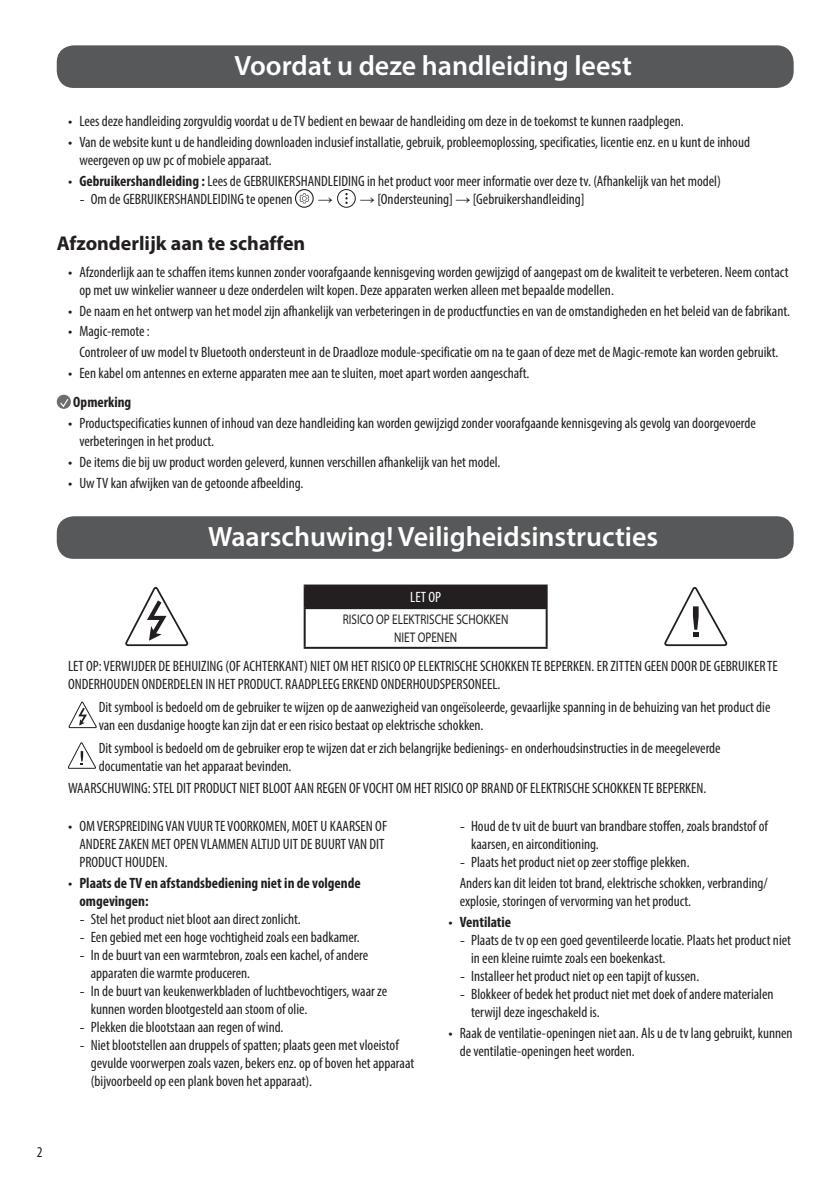
<style>
.page{position:relative;width:840px;height:1191px;background:#fff}
.page>*{position:absolute;margin:0;border:0;box-sizing:border-box;transform-origin:0 0}
.t1{font:600 28px "Myriad Pro";color:#fff}
.Title3{font:700 20px "Myriad Pro";color:#231f20}
.Bullet_Indent{font:condensed 15px/18px "Myriad Pro";color:#231f20}
.Icon{font:700 condensed 15px/18px "Myriad Pro";color:#231f20}
.t2{font:condensed 15px "Myriad Pro";color:#fff}
.Page_Number_Left{font:condensed 15px "Myriad Pro";color:#231f20}
.t3{font:14px/17.8px "Myriad Pro";color:#231f20;text-align:center;scale:.8 1}
.s1{font-family:"LG Smart";font-stretch:normal}
.s2{font-weight:700}
.s3{font-family:"Arial";font-stretch:normal}
.s4{font-family:"LG Smart";font-weight:400;font-stretch:normal}
</style>
<div class="page">
<div style="left:57px;top:45px;width:736px;height:43px;background:#57585a;border-radius:17px"></div>
<div style="left:295px;top:189px;width:18px;height:19px;border:1px solid #231f20;border-radius:50%"></div>
<svg style="left:299px;top:193px;width:10px;height:10px"></svg>
<div style="left:337px;top:189px;width:18px;height:19px;border:1px solid #231f20;border-radius:50%"></div>
<svg style="left:345px;top:193px;width:3px;height:11px"></svg>
<div style="left:57px;top:395px;width:14px;height:14px;background:#6c6d70;border-radius:50%"></div>
<svg style="left:59px;top:399px;width:10px;height:9px"></svg>
<div style="left:57px;top:516px;width:736px;height:43px;background:#57585a;border-radius:17px"></div>
<svg style="left:125px;top:587px;width:64px;height:59px"></svg>
<div style="left:304px;top:585px;width:242px;height:23px;background:#231f20"></div>
<hr style="left:303px;top:584px;width:244px;height:2px;background:#231f20">
<hr style="left:303px;top:586px;width:2px;height:21px;background:#231f20">
<hr style="left:545px;top:586px;width:2px;height:21px;background:#231f20">
<hr style="left:303px;top:607px;width:244px;height:2px;background:#231f20">
<hr style="left:303px;top:609px;width:2px;height:38px;background:#231f20">
<hr style="left:545px;top:609px;width:2px;height:38px;background:#231f20">
<hr style="left:303px;top:647px;width:244px;height:2px;background:#231f20">
<svg style="left:664px;top:587px;width:62px;height:59px"></svg>
<svg style="left:69px;top:701px;width:27px;height:27px"></svg>
<svg style="left:68px;top:742px;width:28px;height:26px"></svg>
<p class="t1" style="left:234px;top:48px;width:399px">Voordat u deze handleiding leest</p>
<p class="Bullet_Indent" style="left:68px;top:112px;width:617px"><span class="s1">•</span> Lees deze handleiding zorgvuldig voordat u de TV bedient en bewaar de handleiding om deze in de toekomst te kunnen raadplegen.</p>
<p class="Bullet_Indent" style="left:79px;top:132px;width:671px;text-indent:-11px"><span class="s1">•</span> Van de website kunt u de handleiding downloaden inclusief installatie, gebruik, probleemoplossing, specificaties, licentie enz. en u kunt de inhoud weergeven op uw pc of mobiele apparaat.</p>
<p class="Bullet_Indent" style="left:68px;top:171px;width:654px"><span class="s1">•</span> <span class="s2">Gebruikershandleiding :</span> Lees de GEBRUIKERSHANDLEIDING in het product voor meer informatie over deze tv. (Afhankelijk van het model)</p>
<p class="Bullet_Indent" style="left:79px;top:189px;width:214px"><span class="s1">-</span> Om de GEBRUIKERSHANDLEIDING te openen</p>
<p class="Bullet_Indent" style="left:318px;top:189px;width:268px"><span class="s3">→ →</span> [Ondersteuning] <span class="s3">→</span> [Gebruikershandleiding]</p>
<p class="Title3" style="left:57px;top:230px;width:250px">Afzonderlijk aan te schaffen</p>
<p class="Bullet_Indent" style="left:79px;top:262px;width:710px;text-indent:-11px"><span class="s1">•</span> Afzonderlijk aan te schaffen items kunnen zonder voorafgaande kennisgeving worden gewijzigd of aangepast om de kwaliteit te verbeteren. Neem contact op met uw winkelier wanneer u deze onderdelen wilt kopen. Deze apparaten werken alleen met bepaalde modellen.</p>
<p class="Bullet_Indent" style="left:68px;top:301px;width:723px"><span class="s1">•</span> De naam en het ontwerp van het model zijn afhankelijk van verbeteringen in de productfuncties en van de omstandigheden en het beleid van de fabrikant.</p>
<p class="Bullet_Indent" style="left:68px;top:322px;width:83px"><span class="s1">•</span> Magic-remote :</p>
<p class="Bullet_Indent" style="left:79px;top:343px;width:700px">Controleer of uw model tv Bluetooth ondersteunt in de Draadloze module-specificatie om na te gaan of deze met de Magic-remote kan worden gebruikt.</p>
<p class="Bullet_Indent" style="left:68px;top:364px;width:462px"><span class="s1">•</span> Een kabel om antennes en externe apparaten mee aan te sluiten, moet apart worden aangeschaft.</p>
<p class="Icon" style="left:73px;top:393px;width:59px">Opmerking</p>
<p class="Bullet_Indent" style="left:79px;top:414px;width:677px;text-indent:-11px"><span class="s1">•</span> Productspecificaties kunnen of inhoud van deze handleiding kan worden gewijzigd zonder voorafgaande kennisgeving als gevolg van doorgevoerde verbeteringen in het product.</p>
<p class="Bullet_Indent" style="left:68px;top:453px;width:433px"><span class="s1">•</span> De items die bij uw product worden geleverd, kunnen verschillen afhankelijk van het model.</p>
<p class="Bullet_Indent" style="left:68px;top:474px;width:237px"><span class="s1">•</span> Uw TV kan afwijken van de getoonde afbeelding.</p>
<p class="t1" style="left:208px;top:518px;width:451px">Waarschuwing! Veiligheidsinstructies</p>
<p class="t2" style="left:410px;top:588px;width:32px">LET OP</p>
<p class="t3" style="left:342px;top:610px;width:208px">RISICO OP ELEKTRISCHE SCHOKKEN<br>NIET OPENEN</p>
<p class="Bullet_Indent" style="left:68px;top:657px;width:711px">LET OP: VERWIJDER DE BEHUIZING (OF ACHTERKANT) NIET OM HET RISICO OP ELEKTRISCHE SCHOKKEN TE BEPERKEN. ER ZITTEN GEEN DOOR DE GEBRUIKER TE<br>ONDERHOUDEN ONDERDELEN IN HET PRODUCT. RAADPLEEG ERKEND ONDERHOUDSPERSONEEL.</p>
<p class="Bullet_Indent" style="left:99px;top:698px;width:672px">Dit symbool is bedoeld om de gebruiker te wijzen op de aanwezigheid van ongeïsoleerde, gevaarlijke spanning in de behuizing van het product die van een dusdanige hoogte kan zijn dat er een risico bestaat op elektrische schokken.</p>
<p class="Bullet_Indent" style="left:99px;top:738px;width:623px">Dit symbool is bedoeld om de gebruiker erop te wijzen dat er zich belangrijke bedienings- en onderhoudsinstructies in de meegeleverde documentatie van het apparaat bevinden.</p>
<p class="Bullet_Indent" style="left:68px;top:779px;width:639px">WAARSCHUWING: STEL DIT PRODUCT NIET BLOOT AAN REGEN OF VOCHT OM HET RISICO OP BRAND OF ELEKTRISCHE SCHOKKEN TE BEPERKEN.</p>
<p class="Bullet_Indent" style="left:79px;top:816px;width:309px;text-indent:-11px"><span class="s1">•</span> OM VERSPREIDING VAN VUUR TE VOORKOMEN, MOET U KAARSEN OF<br>ANDERE ZAKEN MET OPEN VLAMMEN ALTIJD UIT DE BUURT VAN DIT<br>PRODUCT HOUDEN.</p>
<p class="Icon" style="left:79px;top:873px;width:283px;text-indent:-11px"><span class="s4">•</span> Plaats de TV en afstandsbediening niet in de volgende omgevingen:</p>
<p class="Bullet_Indent" style="left:79px;top:909px;width:222px"><span class="s1">-</span> Stel het product niet bloot aan direct zonlicht.</p>
<p class="Bullet_Indent" style="left:79px;top:927px;width:282px"><span class="s1">-</span> Een gebied met een hoge vochtigheid zoals een badkamer.</p>
<p class="Bullet_Indent" style="left:91px;top:945px;width:279px;text-indent:-11px"><span class="s1">-</span> In de buurt van een warmtebron, zoals een kachel, of andere apparaten die warmte produceren.</p>
<p class="Bullet_Indent" style="left:91px;top:981px;width:298px;text-indent:-11px"><span class="s1">-</span> In de buurt van keukenwerkbladen of luchtbevochtigers, waar ze kunnen worden blootgesteld aan stoom of olie.</p>
<p class="Bullet_Indent" style="left:79px;top:1017px;width:205px"><span class="s1">-</span> Plekken die blootstaan aan regen of wind.</p>
<p class="Bullet_Indent" style="left:91px;top:1035px;width:325px;text-indent:-11px"><span class="s1">-</span> Niet blootstellen aan druppels of spatten; plaats geen met vloeistof gevulde voorwerpen zoals vazen, bekers enz. op of boven het apparaat (bijvoorbeeld op een plank boven het apparaat).</p>
<p class="Bullet_Indent" style="left:471px;top:816px;width:298px;text-indent:-11px"><span class="s1">-</span> Houd de tv uit de buurt van brandbare stoffen, zoals brandstof of kaarsen, en airconditioning.</p>
<p class="Bullet_Indent" style="left:459px;top:852px;width:231px"><span class="s1">-</span> Plaats het product niet op zeer stoffige plekken.</p>
<p class="Bullet_Indent" style="left:459px;top:873px;width:309px">Anders kan dit leiden tot brand, elektrische schokken, verbranding/ explosie, storingen of vervorming van het product.</p>
<p class="Icon" style="left:448px;top:912px;width:64px"><span class="s4">•</span> Ventilatie</p>
<p class="Bullet_Indent" style="left:471px;top:930px;width:321px;text-indent:-11px"><span class="s1">-</span> Plaats de tv op een goed geventileerde locatie. Plaats het product niet in een kleine ruimte zoals een boekenkast.</p>
<p class="Bullet_Indent" style="left:459px;top:966px;width:241px"><span class="s1">-</span> Installeer het product niet op een tapijt of kussen.</p>
<p class="Bullet_Indent" style="left:471px;top:984px;width:304px;text-indent:-11px"><span class="s1">-</span> Blokkeer of bedek het product niet met doek of andere materialen terwijl deze ingeschakeld is.</p>
<p class="Bullet_Indent" style="left:459px;top:1023px;width:334px;text-indent:-11px"><span class="s1">•</span> Raak de ventilatie-openingen niet aan. Als u de tv lang gebruikt, kunnen de ventilatie-openingen heet worden.</p>
<p class="Page_Number_Left" style="left:37px;top:1142px;width:7px">2</p>
</div>
